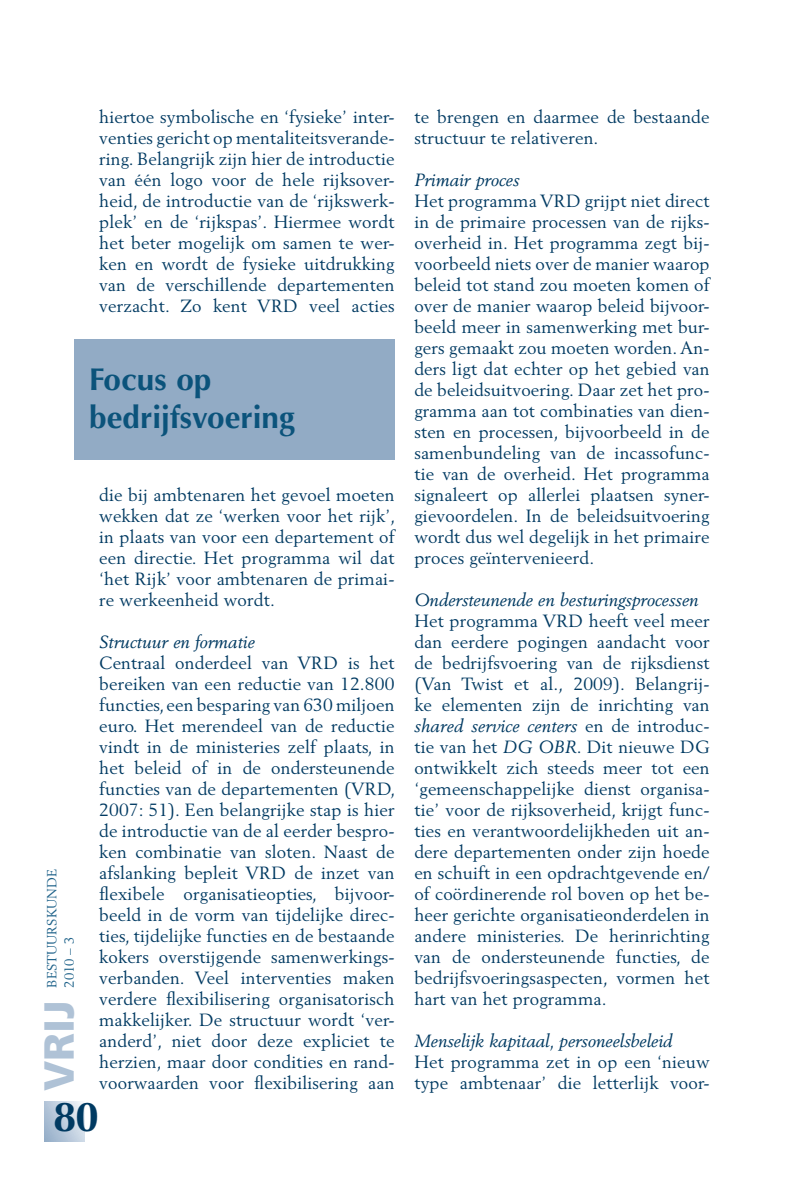
<style>
.page{position:relative;width:794px;height:1191px;background:#fff}
.page>*{position:absolute;margin:0;border:0;box-sizing:border-box;transform-origin:0 0}
.t1{font:900 42px "Frutiger";color:#afc2d6}
.t2{font:700 42px "Optima";color:#003a62}
.t3{font:700 31.5px/37.8px "Optima";color:#0b537b}
.t4{font:17.5px/21px "Berling";letter-spacing:.01em;color:#003a62;text-align:justify}
.t5{font:italic 17.5px "Berling";color:#003a62}
.t6{font:13.12px/17.5px "Berling";color:#1d6189}
.s1{font-style:italic}
</style>
<div class="page">
<svg style="left:44px;top:1101px;width:40px;height:40px;background:#c2d0e0"></svg>
<div style="left:74px;top:339px;width:321px;height:120px;background:#92abc5"></div>
<p class="t4" style="left:99px;top:107px;width:297px">hiertoe symbolische en ‘fysieke’ inter&shy;venties gericht op mentaliteitsverande&shy;ring. Belangrijk zijn hier de introductie van één logo voor de hele rijksover&shy;heid, de introductie van de ‘rijkswerk&shy;plek’ en de ‘rijkspas’. Hiermee wordt het beter mogelijk om samen te wer&shy;ken en wordt de fysieke uitdrukking van de verschillende departementen verzacht. Zo kent VRD veel acties</p>
<h2 class="t3" style="left:89px;top:363px;width:207px">Focus op bedrijfsvoering</h2>
<p class="t6" style="left:44px;top:987px;width:120px;rotate:-90deg">BESTUURSKUNDE<br>2010 – 3</p>
<h1 class="t1" style="left:42px;top:1091px;width:93px;rotate:-90deg">VRIJ</h1>
<p class="t4" style="left:99px;top:485px;width:298px">die bij ambtenaren het gevoel moeten wekken dat ze ‘werken voor het rijk’, in plaats van voor een departement of een directie. Het programma wil dat ‘het Rijk’ voor ambtenaren de primai&shy;re werkeenheid wordt.</p>
<p class="t5" style="left:99px;top:634px;width:157px">Structuur en formatie</p>
<p class="t4" style="left:99px;top:653px;width:298px">Centraal onderdeel van VRD is het bereiken van een reductie van 12.800 functies, een besparing van 630 miljoen euro. Het merendeel van de reductie vindt in de ministeries zelf plaats, in het beleid of in de ondersteunende functies van de departementen (VRD, 2007: 51). Een belangrijke stap is hier de introductie van de al eerder bespro&shy;ken combinatie van sloten. Naast de afslanking bepleit VRD de inzet van flexibele organisatieopties, bijvoor&shy;beeld in de vorm van tijdelijke direc&shy;ties, tijdelijke functies en de bestaande kokers overstijgende samenwerkings&shy;verbanden. Veel interventies maken verdere flexibilisering organisatorisch makkelijker. De structuur wordt ‘ver&shy;anderd’, niet door deze expliciet te herzien, maar door condities en rand&shy;voorwaarden voor flexibilisering aan</p>
<h1 class="t2" style="left:53px;top:1099px;width:47px">80</h1>
<p class="t4" style="left:414px;top:107px;width:297px">te brengen en daarmee de bestaande structuur te relativeren.</p>
<p class="t5" style="left:414px;top:172px;width:107px">Primair proces</p>
<p class="t4" style="left:414px;top:191px;width:297px">Het programma VRD grijpt niet direct in de primaire processen van de rijks&shy;overheid in. Het programma zegt bij&shy;voorbeeld niets over de manier waarop beleid tot stand zou moeten komen of over de manier waarop beleid bijvoor&shy;beeld meer in samenwerking met bur&shy;gers gemaakt zou moeten worden. An&shy;ders ligt dat echter op het gebied van de beleidsuitvoering. Daar zet het pro&shy;gramma aan tot combinaties van dien&shy;sten en processen, bijvoorbeeld in de samenbundeling van de incassofunc&shy;tie van de overheid. Het programma signaleert op allerlei plaatsen syner&shy;gievoordelen. In de beleidsuitvoering wordt dus wel degelijk in het primaire proces geïntervenieerd.</p>
<p class="t5" style="left:414px;top:592px;width:286px">Ondersteunende en besturingsprocessen</p>
<p class="t4" style="left:414px;top:611px;width:297px">Het programma VRD heeft veel meer dan eerdere pogingen aandacht voor de bedrijfsvoering van de rijksdienst (Van Twist et al., 2009). Belangrij&shy;ke elementen zijn de inrichting van <span class="s1">shared service centers</span> en de introduc&shy;tie van het <span class="s1">DG OBR</span>. Dit nieuwe DG ontwikkelt zich steeds meer tot een ‘gemeenschappelijke dienst organisa&shy;tie’ voor de rijksoverheid, krijgt func&shy;ties en verantwoordelijkheden uit an&shy;dere departementen onder zijn hoede en schuift in een opdrachtgevende en/ of coördinerende rol boven op het be&shy;heer gerichte organisatieonderdelen in andere ministeries. De herinrichting van de ondersteunende functies, de bedrijfsvoeringsaspecten, vormen het hart van het programma.</p>
<p class="t5" style="left:414px;top:1033px;width:260px">Menselijk kapitaal, personeelsbeleid</p>
<p class="t4" style="left:414px;top:1052px;width:297px">Het programma zet in op een ‘nieuw type ambtenaar’ die letterlijk voor-</p>
</div>
